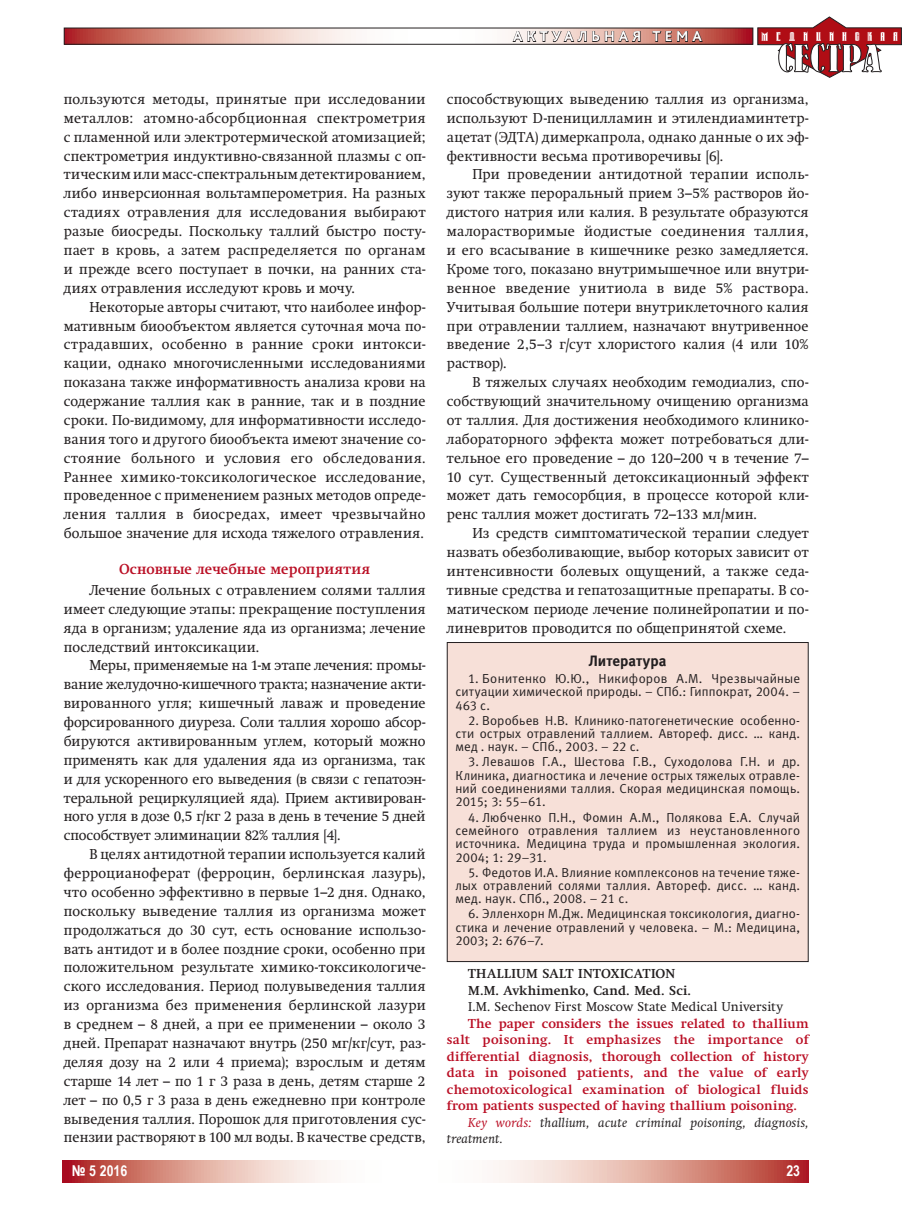
<style>
.page{position:relative;width:915px;height:1212px;background:#fff}
.page>*{position:absolute;margin:0;border:0;box-sizing:border-box;transform-origin:0 0}
.t1{font:700 15px "Bliss Pro";letter-spacing:.265em;color:#fff}
.t2{font:700 15px "Meta C";letter-spacing:.005em;color:#231f20}
.t3{font:700 15px "Arial Narrow";color:#fff}
.t4{font:14.25px/18.9px "Swift C";letter-spacing:.015em;color:#231f20;text-align:justify}
.t5{font:700 14.25px "Swift C";letter-spacing:.005em;color:#ba0f25}
.t6{font:13.05px/13.4px "Meta C";letter-spacing:.015em;color:#231f20;text-align:justify}
.t7{font:700 12.75px "Swift C";letter-spacing:.015em;color:#ba0f25}
.t8{font:italic 12.75px "Swift C";letter-spacing:.02em;color:#231f20}
.t9{font:700 12.75px/16.5px "Swift C";letter-spacing:.025em;color:#231f20}
.t10{font:12.75px "Swift C";letter-spacing:.005em;color:#231f20}
.s1{color:#ba0f25}
</style>
<div class="page">
<div style="left:447px;top:642px;width:360px;height:319px;background:#f7e0d8"></div>
<div style="left:446px;top:642px;width:362px;height:320px;border:1px solid #231f20"></div>
<svg style="left:66px;top:30px;width:685px;height:13px"></svg>
<div style="left:64px;top:28px;width:689px;height:17px;border:1px solid #231f20"></div>
<svg style="left:512px;top:28px;width:128px;height:14px;background:#b39e98"></svg>
<svg style="left:652px;top:28px;width:50px;height:14px"></svg>
<svg style="left:757px;top:17px;width:144px;height:61px"></svg>
<svg style="left:63px;top:1161px;width:745px;height:21px"></svg>
<p class="t4" style="left:64px;top:90px;width:363px">пользуются методы, принятые при исследовании металлов: атомно-абсорбционная спектрометрия с пламенной или электротермической атомизацией; спектрометрия индуктивно-связанной плазмы с оп&shy;тическим или масс-спектральным детектированием, либо инверсионная вольтамперометрия. На разных стадиях отравления для исследования выбирают разые биосреды. Поскольку таллий быстро посту&shy;пает в кровь, а затем распределяется по органам и прежде всего поступает в почки, на ранних ста&shy;диях отравления исследуют кровь и мочу.</p>
<p class="t4" style="left:64px;top:297px;width:363px;text-indent:26px">Некоторые авторы считают, что наиболее инфор&shy;мативным биообъектом является суточная моча по&shy;страдавших, особенно в ранние сроки интокси&shy;кации, однако многочисленными исследованиями показана также информативность анализа крови на содержание таллия как в ранние, так и в поздние сроки. По-видимому, для информативности исследо&shy;вания того и другого биообъекта имеют значение со&shy;стояние больного и условия его обследования.<br>Раннее химико-токсикологическое исследование, проведенное с применением разных методов опреде&shy;ления таллия в биосредах, имеет чрезвычайно большое значение для исхода тяжелого отравления.</p>
<p class="t5" style="left:119px;top:561px;width:252px">Основные лечебные мероприятия</p>
<p class="t4" style="left:64px;top:580px;width:363px;text-indent:26px">Лечение больных с отравлением солями таллия имеет следующие этапы: прекращение поступления яда в организм; удаление яда из организма; лечение последствий интоксикации.</p>
<p class="t4" style="left:64px;top:656px;width:363px;text-indent:26px">Меры, применяемые на 1-м этапе лечения: промы&shy;вание желудочно-кишечного тракта; назначение акти&shy;вированного угля; кишечный лаваж и проведение форсированного диуреза. Соли таллия хорошо абсор&shy;бируются активированным углем, который можно применять как для удаления яда из организма, так и для ускоренного его выведения (в связи с гепатоэн&shy;теральной рециркуляцией яда). Прием активирован&shy;ного угля в дозе 0,5 г/кг 2 раза в день в течение 5 дней способствует элиминации 82% таллия [4].</p>
<p class="t4" style="left:64px;top:845px;width:363px;text-indent:26px">В целях антидотной терапии используется калий ферроцианоферат (ферроцин, берлинская лазурь), что особенно эффективно в первые 1–2 дня. Однако, поскольку выведение таллия из организма может продолжаться до 30 сут, есть основание использо&shy;вать антидот и в более поздние сроки, особенно при положительном результате химико-токсикологиче&shy;ского исследования. Период полувыведения таллия из организма без применения берлинской лазури в среднем – 8 дней, а при ее применении – около 3 дней. Препарат назначают внутрь (250 мг/кг/сут, раз&shy;деляя дозу на 2 или 4 приема); взрослым и детям старше 14 лет – по 1 г 3 раза в день, детям старше 2 лет – по 0,5 г 3 раза в день ежедневно при контроле выведения таллия. Порошок для приготовления сус&shy;пензии растворяют в 100 мл воды. В качестве средств,</p>
<p class="t1" style="left:513px;top:27px;width:190px">АКТУАЛЬНАЯ ТЕМА</p>
<p class="t4" style="left:446px;top:90px;width:363px">способствующих выведению таллия из организма, используют D-пеницилламин и этилендиаминтетр&shy;ацетат (ЭДТА) димеркапрола, однако данные о их эф&shy;фективности весьма противоречивы [6].</p>
<p class="t4" style="left:446px;top:165px;width:363px;text-indent:26px">При проведении антидотной терапии исполь&shy;зуют также пероральный прием 3–5% растворов йо&shy;дистого натрия или калия. В результате образуются малорастворимые йодистые соединения таллия, и его всасывание в кишечнике резко замедляется.<br>Кроме того, показано внутримышечное или внутри&shy;венное введение унитиола в виде 5% раствора.<br>Учитывая большие потери внутриклеточного калия при отравлении таллием, назначают внутривенное введение 2,5–3 г/сут хлористого калия (4 или 10% раствор).</p>
<p class="t4" style="left:446px;top:373px;width:363px;text-indent:26px">В тяжелых случаях необходим гемодиализ, спо&shy;собствующий значительному очищению организма от таллия. Для достижения необходимого клинико&shy;лабораторного эффекта может потребоваться дли&shy;тельное его проведение – до 120–200 ч в течение 7– 10 сут. Существенный детоксикационный эффект может дать гемосорбция, в процессе которой кли&shy;ренс таллия может достигать 72–133 мл/мин.</p>
<p class="t4" style="left:446px;top:524px;width:363px;text-indent:26px">Из средств симптоматической терапии следует назвать обезболивающие, выбор которых зависит от интенсивности болевых ощущений, а также седа&shy;тивные средства и гепатозащитные препараты. В со&shy;матическом периоде лечение полинейропатии и по&shy;линевритов проводится по общепринятой схеме.</p>
<p class="t2" style="left:588px;top:652px;width:79px">Литература</p>
<p class="t6" style="left:455px;top:672px;width:346px;text-indent:13px">1. Бонитенко Ю.Ю., Никифоров А.М. Чрезвычайные ситуации химической природы. – СПб.: Гиппократ, 2004. – 463 с.</p>
<p class="t6" style="left:455px;top:713px;width:346px;text-indent:13px">2. Воробьев Н.В. Клинико-патогенетические особенно&shy;сти острых отравлений таллием. Автореф. дисс. … канд. мед . наук. – СПб., 2003. – 22 с.</p>
<p class="t6" style="left:455px;top:755px;width:346px;text-indent:13px">3. Левашов Г.А., Шестова Г.В., Суходолова Г.Н. и др.<br>Клиника, диагностика и лечение острых тяжелых отравле&shy;ний соединениями таллия. Скорая медицинская помощь.<br>2015; 3: 55–61.</p>
<p class="t6" style="left:455px;top:810px;width:346px;text-indent:13px">4. Любченко П.Н., Фомин А.М., Полякова Е.А. Случай семейного отравления таллием из неустановленного источника. Медицина труда и промышленная экология.<br>2004; 1: 29–31.</p>
<p class="t6" style="left:455px;top:865px;width:346px;text-indent:13px">5. Федотов И.А. Влияние комплексонов на течение тяже&shy;лых отравлений солями таллия. Автореф. дисс. … канд. мед. наук. СПб., 2008. – 21 с.</p>
<p class="t6" style="left:455px;top:907px;width:346px;text-indent:13px">6. Элленхорн М.Дж. Медицинская токсикология, диагно&shy;стика и лечение отравлений у человека. – М.: Медицина, 2003; 2: 676–7.</p>
<p class="t9" style="left:468px;top:965px;width:224px">THALLIUM SALT INTOXICATION<br>M.M. Avkhimenko, Cand. Med. Sci.</p>
<p class="t10" style="left:468px;top:999px;width:316px">I.M. Sechenov First Moscow State Medical University</p>
<p class="t7" style="left:468px;top:1015px;width:342px">The paper considers the issues related to thallium</p>
<p class="t7" style="left:446px;top:1032px;width:363px">salt poisoning. It emphasizes the importance of</p>
<p class="t7" style="left:446px;top:1048px;width:363px">differential diagnosis, thorough collection of history</p>
<p class="t7" style="left:446px;top:1065px;width:363px">data in poisoned patients, and the value of early</p>
<p class="t7" style="left:446px;top:1081px;width:363px">chemotoxicological examination of biological fluids</p>
<p class="t7" style="left:446px;top:1098px;width:351px">from patients suspected of having thallium poisoning.</p>
<p class="t8" style="left:468px;top:1115px;width:342px"><span class="s1">Key words:</span> thallium, acute criminal poisoning, diagnosis,</p>
<p class="t8" style="left:446px;top:1131px;width:57px">treatment.</p>
<p class="t3" style="left:72px;top:1159px;width:57px">№ 5 2016</p>
<p class="t3" style="left:786px;top:1159px;width:15px">23</p>
</div>
